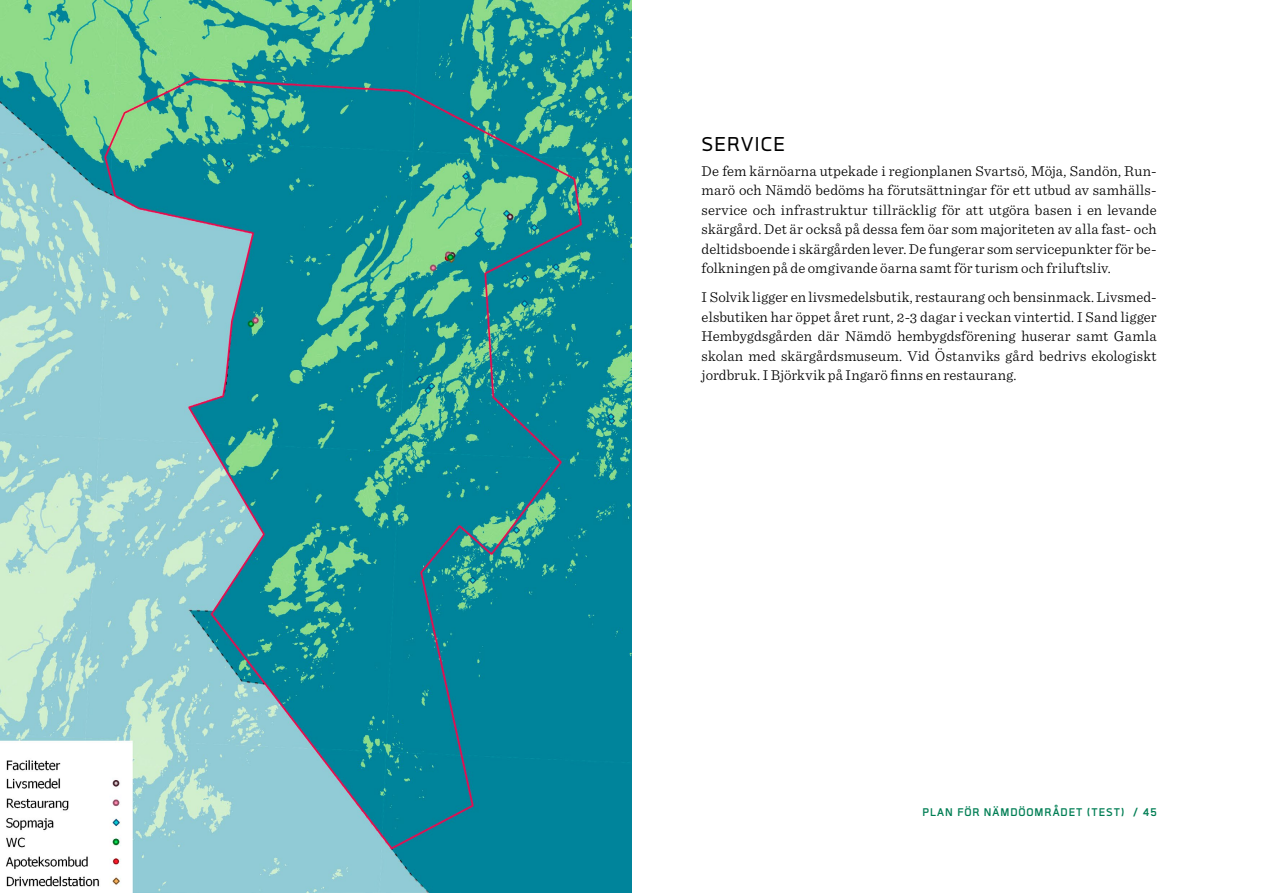
<style>
.page{position:relative;width:1263px;height:893px;background:#fff}
.page>*{position:absolute;margin:0;border:0;box-sizing:border-box;transform-origin:0 0}
.t1{font:27px "Gram.Regular";letter-spacing:.055em;color:#000}
.t2{font:300 15px/19.5px "Sentinel";letter-spacing:.01em;color:#000;text-align:justify}
.t3{font:15px "Gram.bold";letter-spacing:.065em;color:#007e54}
</style>
<div class="page">
<img style="left:0;top:0;width:631px;height:893px">
<h1 class="t1" style="left:702px;top:130px;width:85px">SERVICE</h1>
<p class="t2" style="left:702px;top:160px;width:456px">De fem kärnöarna utpekade i regionplanen Svartsö, Möja, Sandön, Run&shy;marö och Nämdö bedöms ha förutsättningar för ett utbud av samhälls&shy;service och infrastruktur tillräcklig för att utgöra basen i en levande skärgård. Det är också på dessa fem öar som majoriteten av alla fast- och deltidsboende i skärgården lever. De fungerar som servicepunkter för be&shy;folkningen på de omgivande öarna samt för turism och friluftsliv.</p>
<p class="t2" style="left:702px;top:286px;width:456px">I Solvik ligger en livsmedelsbutik, restaurang och bensinmack. Livsmed&shy;elsbutiken har öppet året runt, 2-3 dagar i veckan vintertid. I Sand ligger Hembygdsgården där Nämdö hembygdsförening huserar samt Gamla skolan med skärgårdsmuseum. Vid Östanviks gård bedrivs ekologiskt jordbruk. I Björkvik på Ingarö finns en restaurang.</p>
<p class="t3" style="left:922px;top:804px;width:16px">PLAN</p>
<p class="t3" style="left:957px;top:804px;width:9px">FÖR</p>
<p class="t3" style="left:984px;top:804px;width:18px">NÄMDÖOMRÅDET</p>
<p class="t3" style="left:1087px;top:804px;width:71px">(TEST) / 45</p>
</div>
